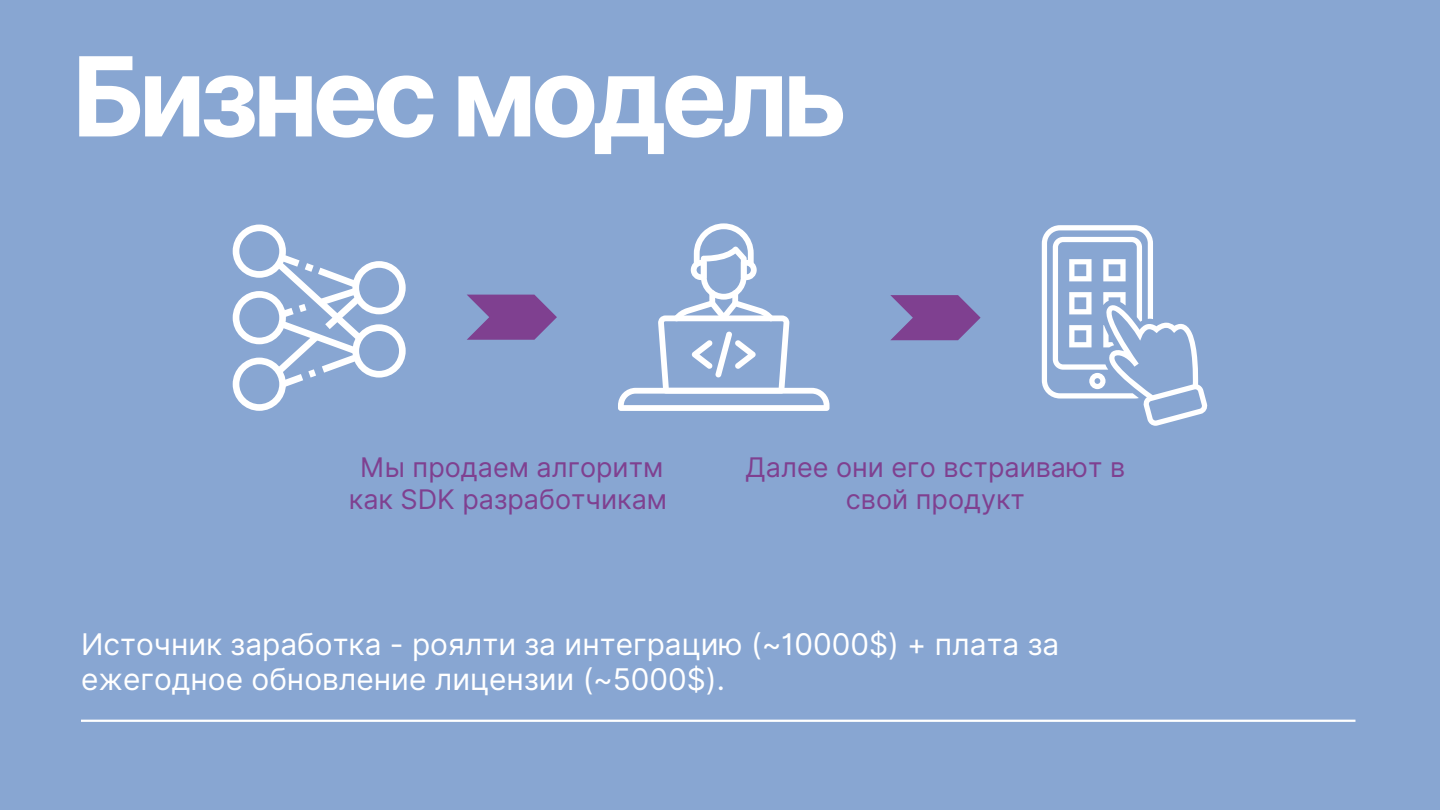
<style>
.page{position:relative;width:1440px;height:810px;background:#88a6d2}
.page>*{position:absolute;margin:0;border:0;box-sizing:border-box;transform-origin:0 0}
.t1{font:700 110.3px "Inter";letter-spacing:-.05em;color:#fff}
.t2{font:29.9px/34.8px "Inter";color:#fff}
.t3{font:27px/31.5px "Inter";color:#7f4090;text-align:center}
</style>
<div class="page">
<svg style="left:233px;top:225px;width:173px;height:186px"></svg>
<svg style="left:1042px;top:225px;width:165px;height:201px"></svg>
<svg style="left:618px;top:223px;width:211px;height:188px"></svg>
<svg style="left:467px;top:295px;width:90px;height:45px"></svg>
<svg style="left:890px;top:295px;width:91px;height:45px"></svg>
<hr style="left:81px;top:720px;width:1274px;height:2px;background:#fff">
<h1 class="t1" style="left:72px;top:30px;width:777px">Бизнес модель</h1>
<p class="t3" style="left:349px;top:452px;width:320px">Мы продаем алгоритм как SDK разработчикам</p>
<p class="t3" style="left:746px;top:452px;width:381px">Далее они его встраивают в свой продукт</p>
<p class="t2" style="left:81px;top:627px;width:980px">Источник заработка - роялти за интеграцию (~10000$) + плата за ежегодное обновление лицензии (~5000$).</p>
</div>
